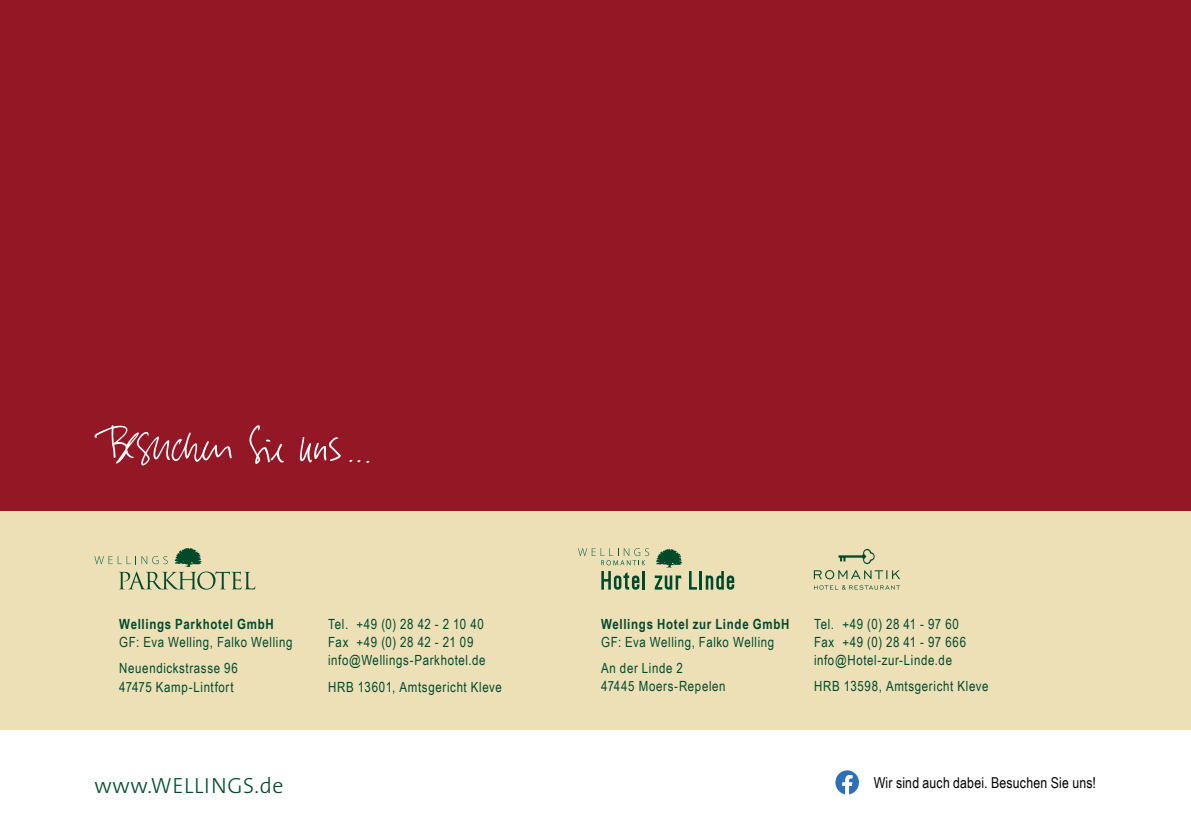
<style>
.page{position:relative;width:1191px;height:840px;background:#fff}
.page>*{position:absolute;margin:0;border:0;box-sizing:border-box;transform-origin:0 0}
.t1{font:300 22px "The Sans";letter-spacing:.03em;color:#004a2c}
.t2{font:15px "Arial Narrow";letter-spacing:.015em;color:#000}
.t3{font:14px/18px "Arial Narrow";letter-spacing:.045em;color:#004a2c}
.t4{font:700 14px "Arial Narrow";letter-spacing:.05em;color:#004a2c}
</style>
<div class="page">
<div style="left:0;top:0;width:1191px;height:539px;background:#931725"></div>
<div style="left:0;top:510px;width:1191px;height:219px;background:#ede0b7"></div>
<svg style="left:835px;top:770px;width:24px;height:24px"></svg>
<svg style="left:94px;top:425px;width:138px;height:40px"></svg>
<svg style="left:300px;top:436px;width:41px;height:26px"></svg>
<svg style="left:249px;top:425px;width:35px;height:39px"></svg>
<svg style="left:349px;top:459px;width:20px;height:3px"></svg>
<svg style="left:94px;top:548px;width:161px;height:41px"></svg>
<svg style="left:838px;top:548px;width:36px;height:15px"></svg>
<svg style="left:814px;top:570px;width:86px;height:19px"></svg>
<svg style="left:689px;top:571px;width:45px;height:18px"></svg>
<svg style="left:578px;top:548px;width:104px;height:41px"></svg>
<p class="t4" style="left:119px;top:613px;width:156px">Wellings Parkhotel GmbH</p>
<p class="t3" style="left:119px;top:627px;width:175px;line-height:26.6px">GF: Eva Welling, Falko Welling<br>Neuendickstrasse 96</p>
<p class="t3" style="left:119px;top:676px;width:116px">47475 Kamp-Lintfort</p>
<p class="t3" style="left:328px;top:614px;width:159px">Tel. +49 (0) 28 42 - 2 10 40<br>Fax +49 (0) 28 42 - 21 09 info@Wellings-Parkhotel.de</p>
<p class="t3" style="left:328px;top:676px;width:175px">HRB 13601, Amtsgericht Kleve</p>
<p class="t4" style="left:601px;top:613px;width:190px">Wellings Hotel zur Linde GmbH</p>
<p class="t3" style="left:601px;top:627px;width:175px;line-height:26.6px">GF: Eva Welling, Falko Welling<br>An der Linde 2</p>
<p class="t3" style="left:601px;top:676px;width:126px">47445 Moers-Repelen</p>
<p class="t3" style="left:814px;top:614px;width:154px">Tel. +49 (0) 28 41 - 97 60<br>Fax +49 (0) 28 41 - 97 666 info@Hotel-zur-Linde.de</p>
<p class="t3" style="left:814px;top:676px;width:176px">HRB 13598, Amtsgericht Kleve</p>
<h1 class="t1" style="left:94px;top:766px;width:191px">www.WELLINGS.de</h1>
<p class="t2" style="left:873px;top:771px;width:224px">Wir sind auch dabei. Besuchen Sie uns!</p>
</div>
